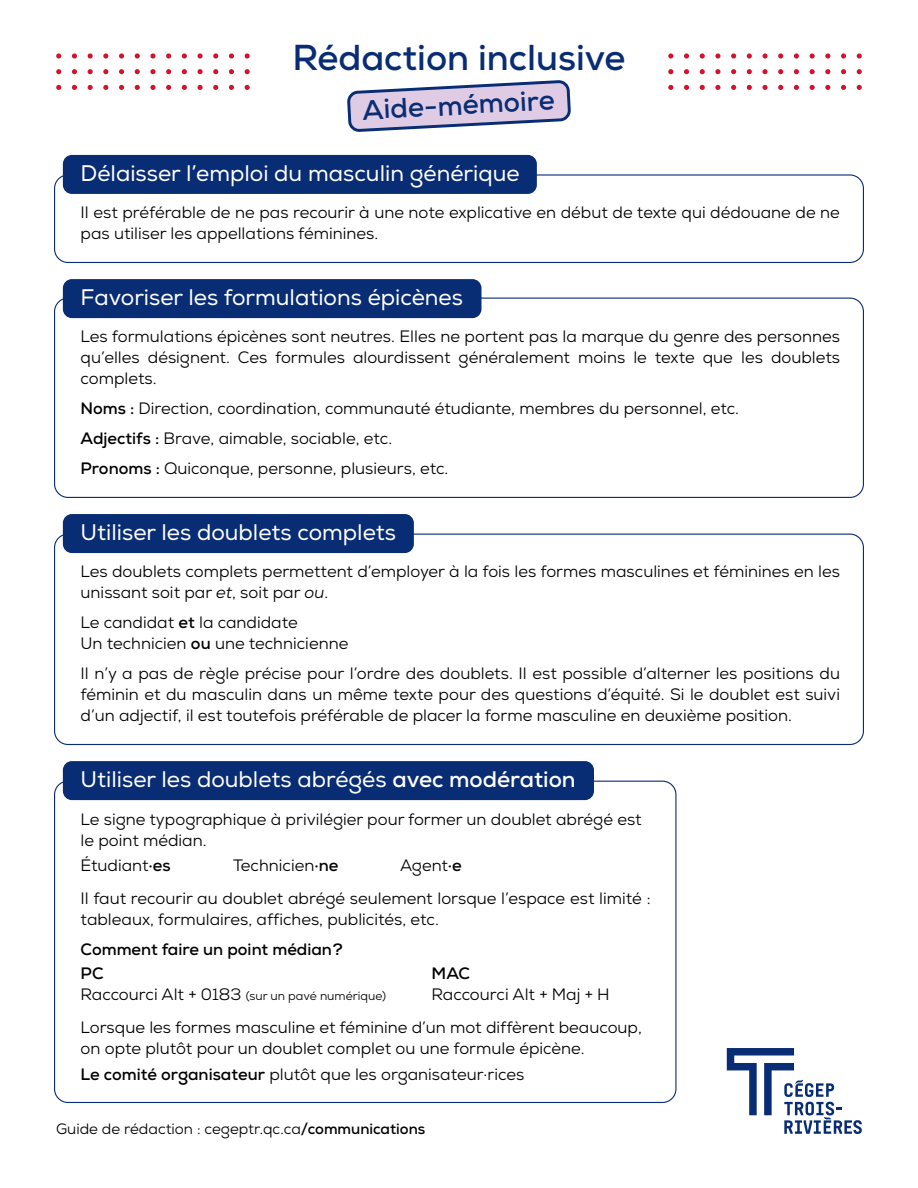
<style>
.page{position:relative;width:918px;height:1188px;background:#fff}
.page>*{position:absolute;margin:0;border:0;box-sizing:border-box;transform-origin:0 0}
.t1{font:700 36px "Nexa";color:#092d74}
.t2{font:700 27.6px "Nexa";color:#092d74}
.t3{font:22.5px "Nexa";color:#fff}
.t4{font:16.5px/21px "Nexa";color:#000}
.t5{font:700 16.5px/24px "Nexa";color:#000}
.t6{font:15px "Nexa";color:#000}
.t7{font:12px "Nexa";color:#000}
.s1{font-weight:700}
.s2{font-style:italic}
.s3{font-size:16.5px}
</style>
<div class="page">
<svg style="left:347px;top:81px;width:224px;height:50px"></svg>
<svg style="left:857px;top:85px;width:5px;height:5px"></svg>
<svg style="left:841px;top:85px;width:5px;height:5px"></svg>
<svg style="left:825px;top:85px;width:5px;height:5px"></svg>
<svg style="left:810px;top:85px;width:5px;height:5px"></svg>
<svg style="left:794px;top:85px;width:5px;height:5px"></svg>
<svg style="left:778px;top:85px;width:5px;height:5px"></svg>
<svg style="left:762px;top:85px;width:6px;height:5px"></svg>
<svg style="left:747px;top:85px;width:5px;height:5px"></svg>
<svg style="left:731px;top:85px;width:5px;height:5px"></svg>
<svg style="left:715px;top:85px;width:5px;height:5px"></svg>
<svg style="left:700px;top:85px;width:5px;height:5px"></svg>
<svg style="left:684px;top:85px;width:5px;height:5px"></svg>
<svg style="left:668px;top:85px;width:5px;height:5px"></svg>
<svg style="left:857px;top:69px;width:5px;height:5px"></svg>
<svg style="left:841px;top:69px;width:5px;height:5px"></svg>
<svg style="left:825px;top:69px;width:5px;height:5px"></svg>
<svg style="left:810px;top:69px;width:5px;height:5px"></svg>
<svg style="left:794px;top:69px;width:5px;height:5px"></svg>
<svg style="left:778px;top:69px;width:5px;height:5px"></svg>
<svg style="left:762px;top:69px;width:6px;height:5px"></svg>
<svg style="left:747px;top:69px;width:5px;height:5px"></svg>
<svg style="left:731px;top:69px;width:5px;height:5px"></svg>
<svg style="left:715px;top:69px;width:5px;height:5px"></svg>
<svg style="left:700px;top:69px;width:5px;height:5px"></svg>
<svg style="left:684px;top:69px;width:5px;height:5px"></svg>
<svg style="left:668px;top:69px;width:5px;height:5px"></svg>
<svg style="left:857px;top:53px;width:5px;height:6px"></svg>
<svg style="left:841px;top:53px;width:5px;height:6px"></svg>
<svg style="left:825px;top:53px;width:5px;height:6px"></svg>
<svg style="left:810px;top:53px;width:5px;height:6px"></svg>
<svg style="left:794px;top:53px;width:5px;height:6px"></svg>
<svg style="left:778px;top:53px;width:5px;height:6px"></svg>
<svg style="left:762px;top:53px;width:6px;height:6px"></svg>
<svg style="left:747px;top:53px;width:5px;height:6px"></svg>
<svg style="left:731px;top:53px;width:5px;height:6px"></svg>
<svg style="left:715px;top:53px;width:5px;height:6px"></svg>
<svg style="left:700px;top:53px;width:5px;height:6px"></svg>
<svg style="left:684px;top:53px;width:5px;height:6px"></svg>
<svg style="left:668px;top:53px;width:5px;height:6px"></svg>
<svg style="left:245px;top:85px;width:5px;height:5px"></svg>
<svg style="left:229px;top:85px;width:5px;height:5px"></svg>
<svg style="left:213px;top:85px;width:5px;height:5px"></svg>
<svg style="left:198px;top:85px;width:5px;height:5px"></svg>
<svg style="left:182px;top:85px;width:5px;height:5px"></svg>
<svg style="left:166px;top:85px;width:5px;height:5px"></svg>
<svg style="left:150px;top:85px;width:6px;height:5px"></svg>
<svg style="left:135px;top:85px;width:5px;height:5px"></svg>
<svg style="left:119px;top:85px;width:5px;height:5px"></svg>
<svg style="left:103px;top:85px;width:5px;height:5px"></svg>
<svg style="left:88px;top:85px;width:5px;height:5px"></svg>
<svg style="left:72px;top:85px;width:5px;height:5px"></svg>
<svg style="left:56px;top:85px;width:5px;height:5px"></svg>
<svg style="left:245px;top:69px;width:5px;height:5px"></svg>
<svg style="left:229px;top:69px;width:5px;height:5px"></svg>
<svg style="left:213px;top:69px;width:5px;height:5px"></svg>
<svg style="left:198px;top:69px;width:5px;height:5px"></svg>
<svg style="left:182px;top:69px;width:5px;height:5px"></svg>
<svg style="left:166px;top:69px;width:5px;height:5px"></svg>
<svg style="left:150px;top:69px;width:6px;height:5px"></svg>
<svg style="left:135px;top:69px;width:5px;height:5px"></svg>
<svg style="left:119px;top:69px;width:5px;height:5px"></svg>
<svg style="left:103px;top:69px;width:5px;height:5px"></svg>
<svg style="left:88px;top:69px;width:5px;height:5px"></svg>
<svg style="left:72px;top:69px;width:5px;height:5px"></svg>
<svg style="left:56px;top:69px;width:5px;height:5px"></svg>
<svg style="left:245px;top:53px;width:5px;height:6px"></svg>
<svg style="left:229px;top:53px;width:5px;height:6px"></svg>
<svg style="left:213px;top:53px;width:5px;height:6px"></svg>
<svg style="left:198px;top:53px;width:5px;height:6px"></svg>
<svg style="left:182px;top:53px;width:5px;height:6px"></svg>
<svg style="left:166px;top:53px;width:5px;height:6px"></svg>
<svg style="left:150px;top:53px;width:6px;height:6px"></svg>
<svg style="left:135px;top:53px;width:5px;height:6px"></svg>
<svg style="left:119px;top:53px;width:5px;height:6px"></svg>
<svg style="left:103px;top:53px;width:5px;height:6px"></svg>
<svg style="left:88px;top:53px;width:5px;height:6px"></svg>
<svg style="left:72px;top:53px;width:5px;height:6px"></svg>
<svg style="left:56px;top:53px;width:5px;height:6px"></svg>
<svg style="left:727px;top:1048px;width:135px;height:86px"></svg>
<div style="left:54px;top:174px;width:810px;height:89px;border:1px solid #092d74;border-radius:14px"></div>
<div style="left:63px;top:155px;width:474px;height:39px;background:#092d74;border-radius:9px"></div>
<div style="left:63px;top:279px;width:418px;height:39px;background:#092d74;border-radius:9px"></div>
<div style="left:63px;top:514px;width:351px;height:39px;background:#092d74;border-radius:9px"></div>
<div style="left:63px;top:761px;width:531px;height:39px;background:#092d74;border-radius:9px"></div>
<h1 class="t1" style="left:293px;top:34px;width:334px">Rédaction inclusive</h1>
<h2 class="t2" style="left:361px;top:92px;width:194px;rotate:-3deg">Aide-mémoire</h2>
<h3 class="t3" style="left:81px;top:160px;width:440px">Délaisser l’emploi du masculin générique</h3>
<p class="t4" style="left:81px;top:202px;width:761px">Il est préférable de ne pas recourir à une note explicative en début de texte qui dédouane de ne pas utiliser les appellations féminines.</p>
<h3 class="t3" style="left:81px;top:284px;width:384px">Favoriser les formulations épicènes</h3>
<p class="t4" style="left:81px;top:326px;width:761px;text-align:justify">Les formulations épicènes sont neutres. Elles ne portent pas la marque du genre des personnes qu’elles désignent. Ces formules alourdissent généralement moins le texte que les doublets complets.</p>
<p class="t4" style="left:81px;top:394px;width:660px;line-height:30px"><span class="s1">Noms :</span> Direction, coordination, communauté étudiante, membres du personnel, etc.<br><span class="s1">Adjectifs :</span> Brave, aimable, sociable, etc.<br><span class="s1">Pronoms :</span> Quiconque, personne, plusieurs, etc.</p>
<h3 class="t3" style="left:81px;top:519px;width:317px">Utiliser les doublets complets</h3>
<p class="t4" style="left:81px;top:561px;width:761px">Les doublets complets permettent d’employer à la fois les formes masculines et féminines en les unissant soit par <span class="s2">et</span>, soit par <span class="s2">ou</span>.</p>
<p class="t4" style="left:81px;top:612px;width:269px">Le candidat <span class="s1">et</span> la candidate<br>Un technicien <span class="s1">ou</span> une technicienne</p>
<p class="t4" style="left:81px;top:663px;width:761px;text-align:justify">Il n’y a pas de règle précise pour l’ordre des doublets. Il est possible d’alterner les positions du féminin et du masculin dans un même texte pour des questions d’équité. Si le doublet est suivi d’un adjectif, il est toutefois préférable de placer la forme masculine en deuxième position.</p>
<h3 class="t3" style="left:81px;top:766px;width:497px">Utiliser les doublets abrégés <span class="s1">avec modération</span></h3>
<p class="t4" style="left:81px;top:808px;width:563px">Le signe typographique à privilégier pour former un doublet abrégé est le point médian.</p>
<p class="t4" style="left:81px;top:855px;width:92px">Étudiant<span class="s1">·es</span></p>
<p class="t4" style="left:233px;top:855px;width:107px">Technicien<span class="s1">·ne</span></p>
<p class="t4" style="left:81px;top:849px;width:571px;line-height:33px;text-indent:319px">Agent<span class="s1">·e<br></span>Il faut recourir au doublet abrégé seulement lorsque l’espace est limité :</p>
<p class="t4" style="left:81px;top:909px;width:360px">tableaux, formulaires, affiches, publicités, etc.</p>
<p class="t5" style="left:81px;top:937px;width:264px">Comment faire un point médian?<br>PC</p>
<p class="t5" style="left:432px;top:961px;width:40px">MAC</p>
<p class="t7" style="left:81px;top:988px;width:307px"><span class="s3">Raccourci Alt + 0183</span> (sur un pavé numérique)</p>
<p class="t4" style="left:81px;top:978px;width:563px;line-height:33px;text-indent:351px">Raccourci Alt + Maj + H<br>Lorsque les formes masculine et féminine d’un mot diffèrent beaucoup,</p>
<p class="t4" style="left:81px;top:1036px;width:506px;line-height:25.5px">on opte plutôt pour un doublet complet ou une formule épicène.<br><span class="s1">Le comité organisateur</span> plutôt que les organisateur·rices</p>
<p class="t6" style="left:56px;top:1120px;width:371px">Guide de rédaction : cegeptr.qc.ca<span class="s1">/communications</span></p>
</div>
